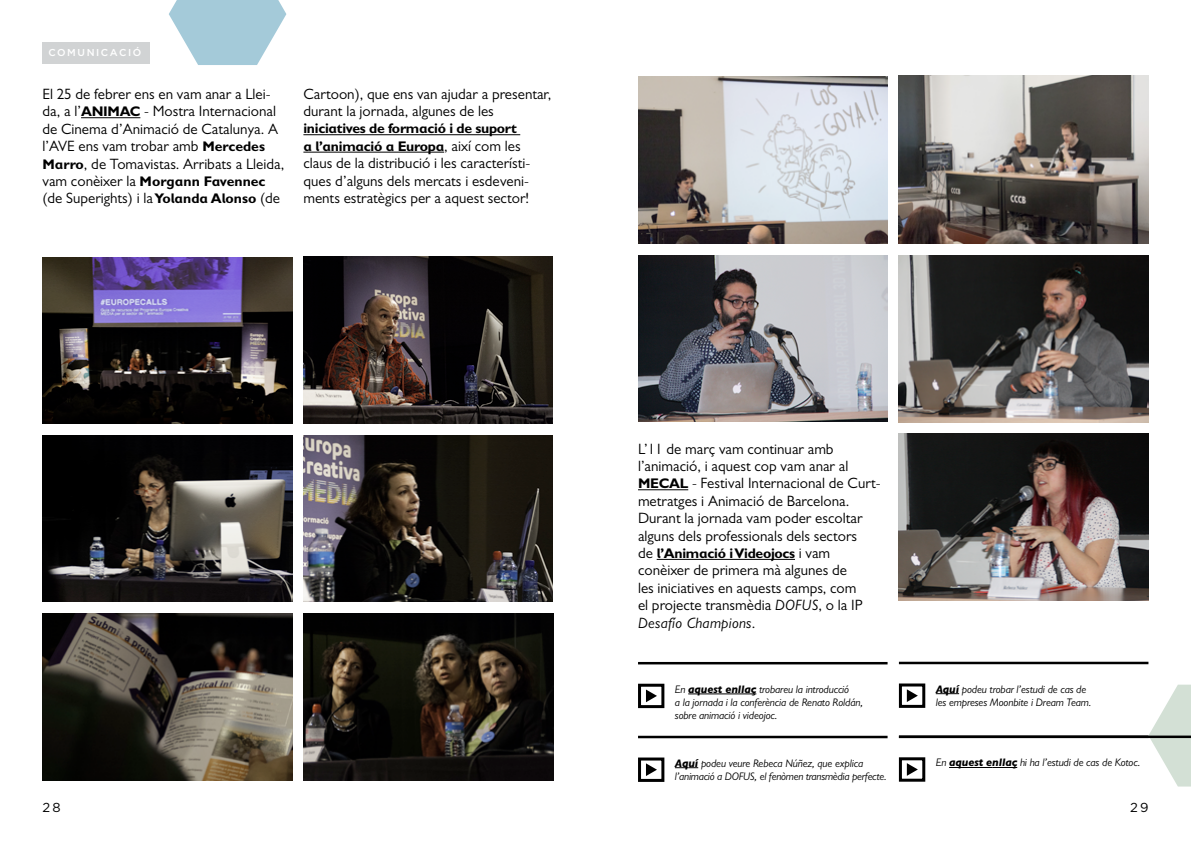
<style>
.page{position:relative;width:1191px;height:842px;background:#fff}
.page>*{position:absolute;margin:0;border:0;box-sizing:border-box;transform-origin:0 0}
.t1{font:15px/17.4px "Gill Sans";color:#000}
.t2{font:700 14px/17.4px "Gill Sans MT Schlbk";letter-spacing:-.02em;color:#000}
.t3{font:700 14px "Gill Sans MT Schlbk";color:#000}
.t4{font:13px "Gotham HTF";color:#000}
.t5{font:italic 11px/13px "Gill Sans";letter-spacing:-.01em;color:#000}
.t6{font:500 10px "Gotham HTF";letter-spacing:.16em;color:#fff}
.s1{font-family:"Gill Sans MT Schlbk";font-weight:700;font-size:14px}
.s2{font-family:"Gill Sans";font-weight:400;font-size:15px}
.s3{font-style:italic}
.s4{font-family:"Gill Alt One";font-weight:800}
</style>
<div class="page">
<hr style="left:638px;top:489px;width:50px;height:1px;background:#000">
<hr style="left:656px;top:559px;width:139px;height:1px;background:#000">
<hr style="left:638px;top:662px;width:249px;height:2px;background:#000">
<svg style="left:688px;top:694px;width:13px;height:1px"></svg>
<hr style="left:701px;top:694px;width:55px;height:1px;background:#000">
<hr style="left:638px;top:736px;width:249px;height:2px;background:#000">
<svg style="left:675px;top:767px;width:23px;height:1px"></svg>
<div style="left:638px;top:684px;width:26px;height:24px;border:3px solid #000"></div>
<svg style="left:646px;top:689px;width:11px;height:13px"></svg>
<div style="left:638px;top:757px;width:26px;height:25px;border:3px solid #000"></div>
<svg style="left:646px;top:763px;width:11px;height:13px"></svg>
<hr style="left:899px;top:662px;width:249px;height:2px;background:#000">
<svg style="left:935px;top:693px;width:24px;height:1px"></svg>
<hr style="left:949px;top:767px;width:43px;height:1px;background:#000">
<svg style="left:992px;top:767px;width:25px;height:1px"></svg>
<div style="left:899px;top:683px;width:26px;height:25px;border:3px solid #000"></div>
<svg style="left:907px;top:689px;width:11px;height:13px"></svg>
<div style="left:899px;top:757px;width:26px;height:25px;border:3px solid #000"></div>
<svg style="left:907px;top:763px;width:11px;height:13px"></svg>
<hr style="left:81px;top:117px;width:59px;height:1px;background:#000">
<hr style="left:303px;top:134px;width:217px;height:1px;background:#000">
<hr style="left:303px;top:152px;width:141px;height:1px;background:#000">
<img style="left:303px;top:257px;width:250px;height:167px">
<img style="left:899px;top:76px;width:249px;height:167px">
<img style="left:638px;top:256px;width:249px;height:166px">
<img style="left:899px;top:434px;width:249px;height:167px">
<img style="left:43px;top:614px;width:249px;height:166px">
<img style="left:43px;top:257px;width:249px;height:167px">
<img style="left:638px;top:77px;width:249px;height:166px">
<img style="left:898px;top:256px;width:250px;height:166px">
<img style="left:303px;top:435px;width:250px;height:167px">
<img style="left:303px;top:614px;width:250px;height:166px">
<img style="left:43px;top:435px;width:249px;height:167px">
<div style="left:43px;top:43px;width:107px;height:21px;background:#d1d3d4"></div>
<svg style="left:1148px;top:685px;width:43px;height:101px"></svg>
<hr style="left:899px;top:735px;width:292px;height:3px;background:#000">
<svg style="left:169px;top:0;width:117px;height:65px"></svg>
<p class="t6" style="left:48px;top:47px;width:37px">COMUNI</p>
<p class="t6" style="left:101px;top:47px;width:34px">CACIÓ</p>
<p class="t1" style="left:43px;top:85px;width:243px">El 25 de febrer ens en vam anar a Llei&shy;da, a l’<span class="s1">ANIMAC</span> - Mostra Internacional de Cinema d’Animació de Catalunya. A l’AVE ens vam trobar amb <span class="s1">Mercedes Marro</span>, de Tomavistas. Arribats a Lleida,</p>
<p class="t3" style="left:43px;top:173px;width:224px"><span class="s2">vam conèixer la</span> Morgann Favennec</p>
<p class="t1" style="left:43px;top:190px;width:239px">(de Superights) i la <span class="s1">Yolanda Alonso</span> (de</p>
<p class="t1" style="left:303px;top:85px;width:249px">Cartoon), que ens van ajudar a presentar, durant la jornada, algunes de les</p>
<p class="t2" style="left:303px;top:120px;width:219px">iniciatives de formació i de suport a l’animació a Europa<span class="s2">, així com les</span></p>
<p class="t1" style="left:303px;top:154px;width:228px;text-align:justify">claus de la distribució i les característi&shy;ques d’alguns dels mercats i esdeveni&shy;ments estratègics per a aquest sector!</p>
<p class="t1" style="left:638px;top:440px;width:244px">L’11 de març vam continuar amb l’animació, i aquest cop vam anar al <span class="s1">MECAL</span> - Festival Internacional de Curt&shy;metratges i Animació de Barcelona.<br>Durant la jornada vam poder escoltar alguns dels professionals dels sectors</p>
<p class="t2" style="left:638px;top:544px;width:194px"><span class="s2">de</span> l’Animació i Videojocs <span class="s2">i vam</span></p>
<p class="t1" style="left:638px;top:562px;width:226px">conèixer de primera mà algunes de les iniciatives en aquests camps, com el projecte transmèdia <span class="s3">DOFUS</span>, o la IP<br><span class="s3">Desafío Champions</span>.</p>
<p class="t5" style="left:675px;top:682px;width:190px">En <span class="s4">aquest enllaç</span> trobareu la introducció<br>a la jornada i la conferència de Renato Roldán, sobre animació i videojoc.</p>
<p class="t5" style="left:675px;top:756px;width:213px"><span class="s4">Aquí</span> podeu veure Rebeca Núñez, que explica l’animació a DOFUS, el fenòmen transmèdia perfecte.</p>
<p class="t5" style="left:935px;top:682px;width:157px"><span class="s4">Aquí</span> podeu trobar l’estudi de cas de les empreses Moonbite i Dream Team.</p>
<p class="t5" style="left:935px;top:756px;width:206px">En <span class="s4">aquest enllaç</span> hi ha l’estudi de cas de Kotoc.</p>
<p class="t4" style="left:43px;top:800px;width:20px">28</p>
<p class="t4" style="left:1130px;top:800px;width:20px">29</p>
</div>
